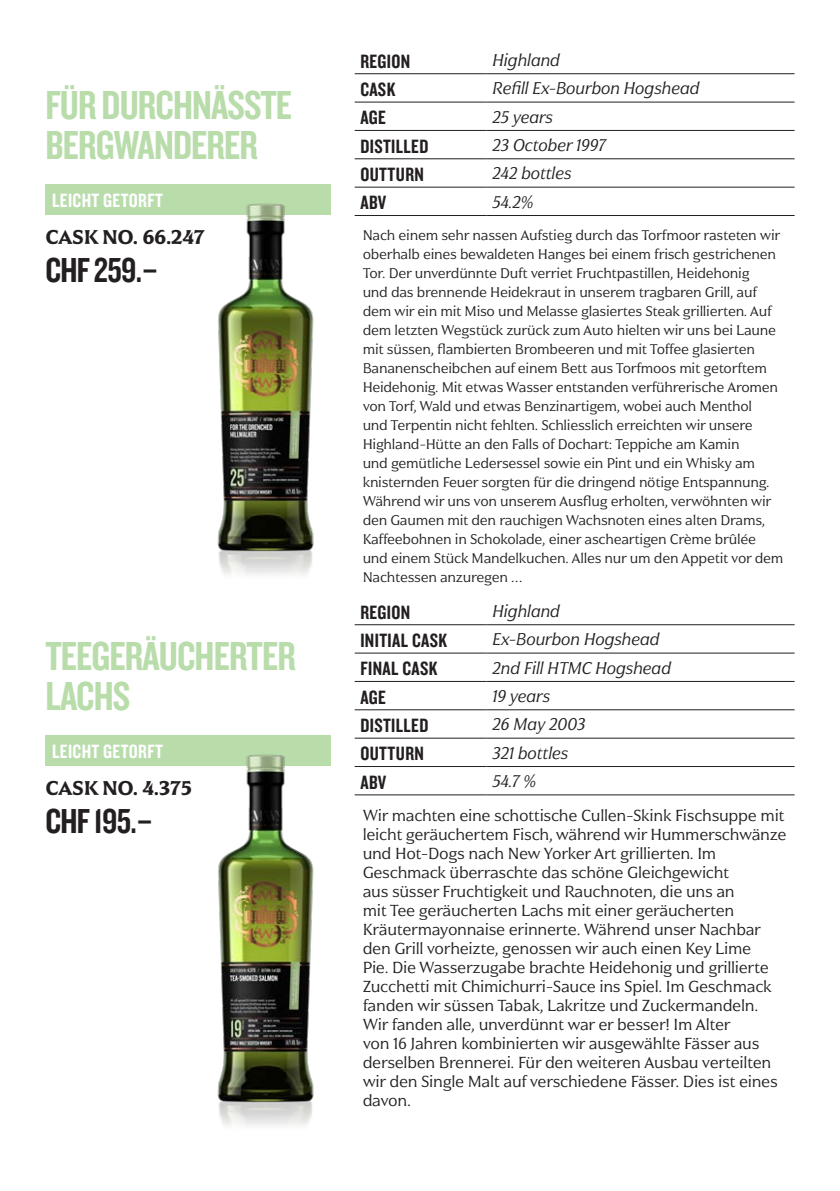
<style>
.page{position:relative;width:840px;height:1191px;background:#fff}
.page>*{position:absolute;margin:0;border:0;box-sizing:border-box;transform-origin:0 0}
.t1{font:42px/40px "Knockout 49 Liteweight";letter-spacing:-.02em;color:#b8dcaa}
.t2{font:36px "Knockout 49 Liteweight";letter-spacing:-.02em;color:#231f20}
.t3{font:20px "Knockout 49 Liteweight";letter-spacing:.02em;color:#231f20}
.t4{font:20px "Knockout 49 Liteweight";letter-spacing:.02em;color:#fff}
.t5{font:20px "Civane Nor Dem";letter-spacing:-.02em;color:#231f20}
.t6{font:17px "Civane Nor Boo It";letter-spacing:-.02em;color:#231f20}
.t7{font:16px/19px "Civane Nor Boo";letter-spacing:-.02em;color:#231f20}
.t8{font:14px/19px "Civane Nor Boo";letter-spacing:-.02em;color:#231f20}
</style>
<div class="page">
<div style="left:45px;top:184px;width:285px;height:31px;background:#b8dcaa"></div>
<hr style="left:354px;top:73px;width:132px;height:1px;background:#231f20">
<hr style="left:486px;top:73px;width:308px;height:1px;background:#231f20">
<hr style="left:354px;top:102px;width:132px;height:1px;background:#231f20">
<hr style="left:486px;top:102px;width:308px;height:1px;background:#231f20">
<hr style="left:354px;top:130px;width:132px;height:1px;background:#231f20">
<hr style="left:486px;top:130px;width:308px;height:1px;background:#231f20">
<hr style="left:354px;top:158px;width:132px;height:1px;background:#231f20">
<hr style="left:486px;top:158px;width:308px;height:1px;background:#231f20">
<hr style="left:354px;top:187px;width:132px;height:1px;background:#231f20">
<hr style="left:486px;top:187px;width:308px;height:1px;background:#231f20">
<hr style="left:354px;top:215px;width:132px;height:1px;background:#231f20">
<hr style="left:486px;top:215px;width:308px;height:1px;background:#231f20">
<img style="left:217px;top:203px;width:97px;height:372px">
<div style="left:45px;top:735px;width:285px;height:31px;background:#b8dcaa"></div>
<hr style="left:354px;top:624px;width:132px;height:1px;background:#231f20">
<hr style="left:486px;top:624px;width:308px;height:1px;background:#231f20">
<hr style="left:354px;top:652px;width:132px;height:1px;background:#231f20">
<hr style="left:486px;top:652px;width:308px;height:1px;background:#231f20">
<hr style="left:354px;top:681px;width:132px;height:1px;background:#231f20">
<hr style="left:486px;top:681px;width:308px;height:1px;background:#231f20">
<hr style="left:354px;top:709px;width:132px;height:1px;background:#231f20">
<hr style="left:486px;top:709px;width:308px;height:1px;background:#231f20">
<hr style="left:354px;top:737px;width:132px;height:1px;background:#231f20">
<hr style="left:486px;top:737px;width:308px;height:1px;background:#231f20">
<hr style="left:354px;top:766px;width:132px;height:1px;background:#231f20">
<hr style="left:486px;top:766px;width:308px;height:1px;background:#231f20">
<hr style="left:354px;top:794px;width:132px;height:1px;background:#231f20">
<hr style="left:486px;top:794px;width:308px;height:1px;background:#231f20">
<img style="left:217px;top:754px;width:97px;height:372px">
<h1 class="t1" style="left:45px;top:83px;width:248px">FÜR DURCHNÄSSTE<br>BERGWANDERER</h1>
<h3 class="t4" style="left:52px;top:188px;width:112px">LEICHT GETORFT</h3>
<h3 class="t5" style="left:45px;top:225px;width:161px">CASK NO. 66.247</h3>
<h2 class="t2" style="left:45px;top:247px;width:114px">CHF 259.–</h2>
<h1 class="t1" style="left:45px;top:634px;width:252px">TEEGERÄUCHERTER<br>LACHS</h1>
<h3 class="t4" style="left:52px;top:739px;width:112px">LEICHT GETORFT</h3>
<h3 class="t5" style="left:45px;top:776px;width:148px">CASK NO. 4.375</h3>
<h2 class="t2" style="left:45px;top:798px;width:109px">CHF 195.–</h2>
<h3 class="t3" style="left:360px;top:48px;width:51px">REGION</h3>
<p class="t6" style="left:492px;top:49px;width:69px">Highland</p>
<h3 class="t3" style="left:360px;top:77px;width:37px">CASK</h3>
<p class="t6" style="left:492px;top:78px;width:208px">Refill Ex-Bourbon Hogshead</p>
<h3 class="t3" style="left:360px;top:105px;width:27px">AGE</h3>
<p class="t6" style="left:492px;top:106px;width:62px">25 years</p>
<h3 class="t3" style="left:360px;top:133px;width:70px">DISTILLED</h3>
<p class="t6" style="left:492px;top:134px;width:115px">23 October 1997</p>
<h3 class="t3" style="left:360px;top:162px;width:65px">OUTTURN</h3>
<p class="t6" style="left:492px;top:163px;width:81px">242 bottles</p>
<h3 class="t3" style="left:360px;top:190px;width:28px">ABV</h3>
<p class="t6" style="left:492px;top:191px;width:43px">54.2%</p>
<p class="t8" style="left:362px;top:226px;width:422px">Nach einem sehr nassen Aufstieg durch das Torfmoor rasteten wir oberhalb eines bewaldeten Hanges bei einem frisch gestrichenen Tor. Der unverdünnte Duft verriet Fruchtpastillen, Heidehonig<br>und das brennende Heidekraut in unserem tragbaren Grill, auf dem wir ein mit Miso und Melasse glasiertes Steak grillierten. Auf dem letzten Wegstück zurück zum Auto hielten wir uns bei Laune mit süssen, flambierten Brombeeren und mit Toffee glasierten Bananenscheibchen auf einem Bett aus Torfmoos mit getorftem Heidehonig. Mit etwas Wasser entstanden verführerische Aromen von Torf, Wald und etwas Benzinartigem, wobei auch Menthol<br>und Terpentin nicht fehlten. Schliesslich erreichten wir unsere Highland-Hütte an den Falls of Dochart: Teppiche am Kamin<br>und gemütliche Ledersessel sowie ein Pint und ein Whisky am knisternden Feuer sorgten für die dringend nötige Entspannung.<br>Während wir uns von unserem Ausflug erholten, verwöhnten wir den Gaumen mit den rauchigen Wachsnoten eines alten Drams, Kaffeebohnen in Schokolade, einer ascheartigen Crème brûlée und einem Stück Mandelkuchen. Alles nur um den Appetit vor dem Nachtessen anzuregen …</p>
<h3 class="t3" style="left:360px;top:599px;width:51px">REGION</h3>
<p class="t6" style="left:492px;top:600px;width:69px">Highland</p>
<h3 class="t3" style="left:360px;top:627px;width:88px">INITIAL CASK</h3>
<p class="t6" style="left:492px;top:628px;width:169px">Ex-Bourbon Hogshead</p>
<h3 class="t3" style="left:360px;top:656px;width:79px">FINAL CASK</h3>
<p class="t6" style="left:492px;top:657px;width:180px">2nd Fill HTMC Hogshead</p>
<h3 class="t3" style="left:360px;top:684px;width:27px">AGE</h3>
<p class="t6" style="left:492px;top:685px;width:59px">19 years</p>
<h3 class="t3" style="left:360px;top:712px;width:70px">DISTILLED</h3>
<p class="t6" style="left:492px;top:714px;width:95px">26 May 2003</p>
<h3 class="t3" style="left:360px;top:741px;width:65px">OUTTURN</h3>
<p class="t6" style="left:492px;top:742px;width:77px">321 bottles</p>
<h3 class="t3" style="left:360px;top:769px;width:28px">ABV</h3>
<p class="t6" style="left:492px;top:770px;width:45px">54.7 %</p>
<p class="t7" style="left:362px;top:806px;width:425px">Wir machten eine schottische Cullen-Skink Fischsuppe mit leicht geräuchertem Fisch, während wir Hummerschwänze und Hot-Dogs nach New Yorker Art grillierten. Im Geschmack überraschte das schöne Gleichgewicht<br>aus süsser Fruchtigkeit und Rauchnoten, die uns an<br>mit Tee geräucherten Lachs mit einer geräucherten Kräutermayonnaise erinnerte. Während unser Nachbar den Grill vorheizte, genossen wir auch einen Key Lime<br>Pie. Die Wasserzugabe brachte Heidehonig und grillierte Zucchetti mit Chimichurri-Sauce ins Spiel. Im Geschmack fanden wir süssen Tabak, Lakritze und Zuckermandeln.<br>Wir fanden alle, unverdünnt war er besser! Im Alter<br>von 16 Jahren kombinierten wir ausgewählte Fässer aus derselben Brennerei. Für den weiteren Ausbau verteilten wir den Single Malt auf verschiedene Fässer. Dies ist eines davon.</p>
</div>
